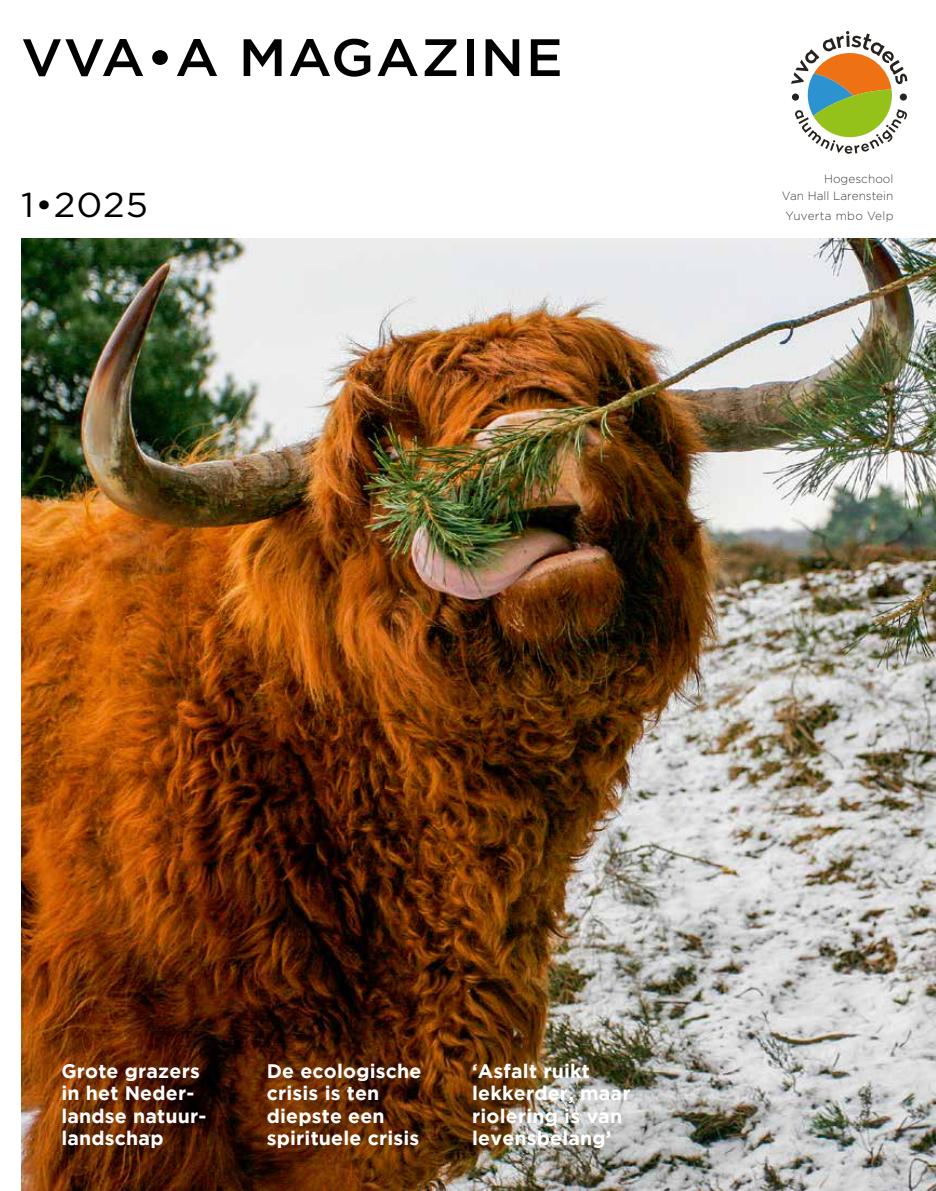
<style>
.page{position:relative;width:936px;height:1191px;background:#fff}
.page>*{position:absolute;margin:0;border:0;box-sizing:border-box;transform-origin:0 0}
.t1{font:500 52.5px "Gotham";letter-spacing:.03em;color:#000;scale:1.05 1}
.t2{font:34.5px "Gotham";color:#000;scale:1.05 1}
.t3{font:700 19.5px/22.5px "Gotham";letter-spacing:.01em;color:#fff}
.t4{font:300 12px/17px "Gotham";letter-spacing:.005em;color:#3f4242;text-align:right}
.t5{font:300 12px "Gotham";letter-spacing:.025em;color:#3f4242}
</style>
<div class="page">
<img style="left:21px;top:238px;width:914px;height:953px">
<svg style="left:791px;top:31px;width:116px;height:123px"></svg>
<svg style="left:899px;top:93px;width:7px;height:8px"></svg>
<svg style="left:791px;top:93px;width:8px;height:8px"></svg>
<h1 class="t1" style="left:21px;top:23px;width:517px">VVA•A MAGAZINE</h1>
<h2 class="t2" style="left:21px;top:183px;width:122px">1•2025</h2>
<p class="t4" style="left:782px;top:170px;width:113px">Hogeschool<br>Van Hall Larenstein</p>
<p class="t5" style="left:785px;top:208px;width:109px">Yuverta mbo Velp</p>
<p class="t3" style="left:61px;top:1059px;width:147px">Grote grazers in het Neder&shy;landse natuur&shy;landschap</p>
<p class="t3" style="left:267px;top:1059px;width:156px">De ecologische crisis is ten diepste een spirituele crisis</p>
<p class="t3" style="left:472px;top:1059px;width:160px">‘Asfalt ruikt lekkerder, maar riolering is van levensbelang’</p>
</div>
